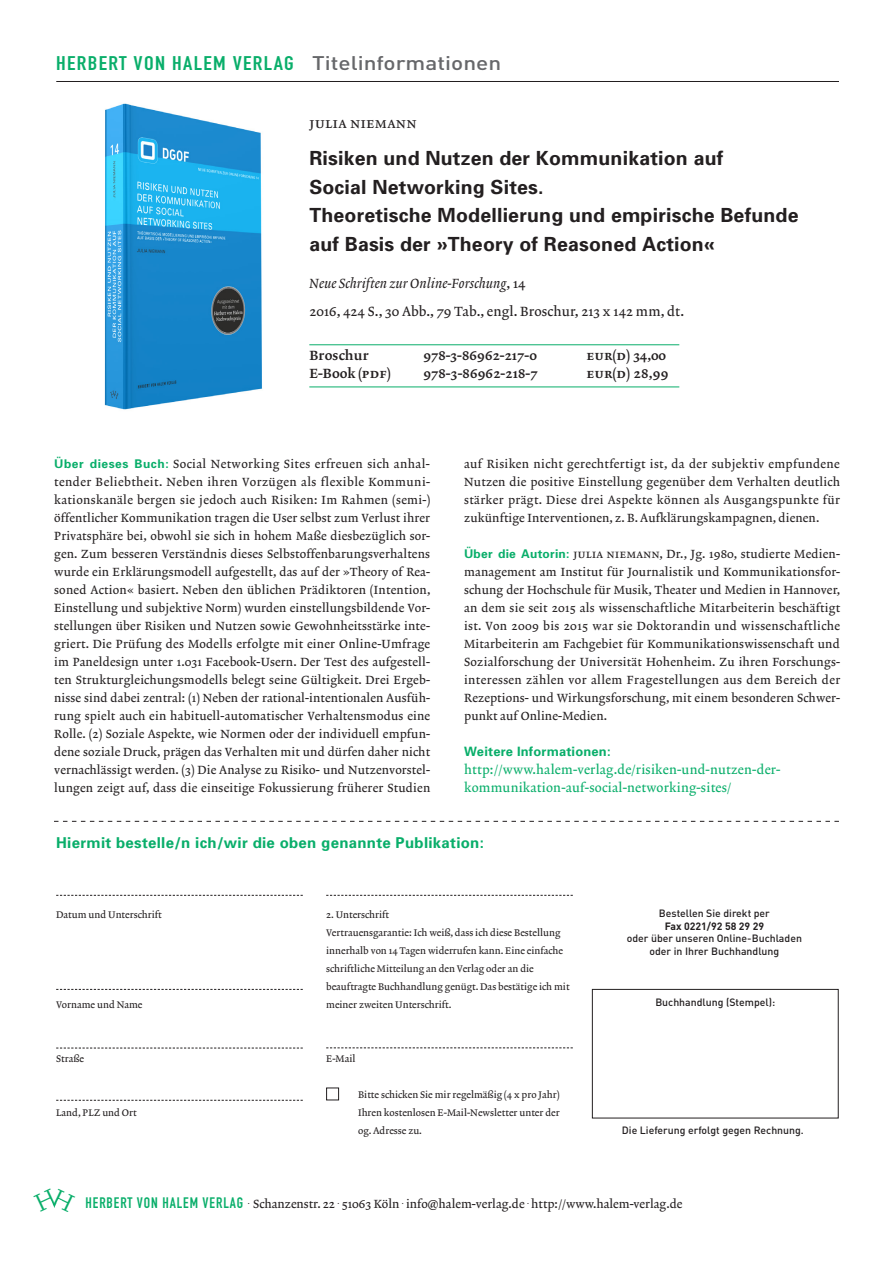
<style>
.page{position:relative;width:893px;height:1263px;background:#fff}
.page>*{position:absolute;margin:0;border:0;box-sizing:border-box;transform-origin:0 0}
.t1{font:700 19.5px/28.5px "Univers";letter-spacing:.01em;color:#231f20}
.t2{font:19.5px "DIN Engschrift";letter-spacing:.06em;color:#09ae6a;scale:1.16 1}
.t3{font:700 15px "Univers";letter-spacing:.02em;color:#09ae6a}
.t4{font:15px "Lexicon No 2 Roman A";letter-spacing:.04em;color:#231f20}
.t5{font:13.5px "Lexicon No 2 Roman C";letter-spacing:.015em;color:#231f20}
.t6{font:13.5px "Lexicon No 2 Roman A";letter-spacing:.01em;color:#231f20}
.t7{font:13.5px "Lexicon No 2 Italic A";letter-spacing:.01em;color:#231f20}
.t8{font:12.9px/18px "Lexicon No 2 Roman A";letter-spacing:.015em;color:#09ae6a}
.t9{font:700 12.9px "Univers";letter-spacing:.015em;color:#09ae6a}
.t10{font:12px/18px "Lexicon No 2 Roman A";letter-spacing:.01em;color:#231f20;text-align:justify}
.t11{font:500 10.5px/12.6px "DIN";color:#231f20;text-align:center}
.t12{font:700 10.5px "DIN";color:#231f20}
.t13{font:9.75px/18px "Lexicon No 2 Roman A";color:#231f20}
.s1{font-family:"DIN";font-weight:500;color:#66676a}
.s2{font-family:"Lexicon No 2 Roman A"}
.s3{font-family:"Univers";font-weight:700;color:#09ae6a}
.s4{font-family:"DIN Engschrift";font-size:15px;color:#09ae6a}
</style>
<div class="page">
<svg style="left:56px;top:895px;width:247px;height:1px"></svg>
<svg style="left:326px;top:895px;width:247px;height:1px"></svg>
<svg style="left:56px;top:989px;width:247px;height:1px"></svg>
<svg style="left:56px;top:1100px;width:247px;height:1px"></svg>
<svg style="left:56px;top:1048px;width:247px;height:1px"></svg>
<svg style="left:326px;top:1047px;width:247px;height:1px"></svg>
<div style="left:592px;top:989px;width:247px;height:129px;border:1px solid #231f20"></div>
<div style="left:326px;top:1087px;width:13px;height:13px;border:1px solid #231f20"></div>
<hr style="left:56px;top:81px;width:783px;height:1px;background:#231f20">
<svg style="left:54px;top:821px;width:785px;height:1px"></svg>
<img style="left:104px;top:103px;width:374px;height:307px">
<hr style="left:309px;top:344px;width:370px;height:1px;background:#09ae6a">
<hr style="left:309px;top:387px;width:370px;height:1px;background:#09ae6a">
<h1 class="t2" style="left:56px;top:52px;width:385px">HERBERT VON HALEM VERLAG <span class="s1">Titelinformationen</span></h1>
<p class="t4" style="left:309px;top:115px;width:98px">Julia Niemann</p>
<h1 class="t1" style="left:309px;top:144px;width:491px">Risiken und Nutzen der Kommunikation auf<br>Social Networking Sites.<br>Theoretische Modellierung und empirische Befunde auf Basis der »Theory of Reasoned Action«</h1>
<p class="t7" style="left:309px;top:275px;width:218px">Neue Schriften zur Online-Forschung<span class="s2">, 14</span></p>
<p class="t6" style="left:309px;top:304px;width:376px">2016, 424 S., 30 Abb., 79 Tab., engl. Broschur, 213 x 142 mm, dt.</p>
<p class="t5" style="left:309px;top:347px;width:61px">Broschur</p>
<p class="t5" style="left:423px;top:347px;width:115px">978-3-86962-217-0</p>
<p class="t5" style="left:587px;top:347px;width:81px">EUR(D) 34,00</p>
<p class="t5" style="left:309px;top:365px;width:83px">E-Book (PDF)</p>
<p class="t5" style="left:423px;top:365px;width:116px">978-3-86962-218-7</p>
<p class="t5" style="left:587px;top:365px;width:83px">EUR(D) 28,99</p>
<p class="t10" style="left:54px;top:455px;width:378px"><span class="s3">Über dieses Buch:</span> Social Networking Sites erfreuen sich anhal&shy;tender Beliebtheit. Neben ihren Vorzügen als flexible Kommuni&shy;kationskanäle bergen sie jedoch auch Risiken: Im Rahmen (semi-) öffentlicher Kommunikation tragen die User selbst zum Verlust ihrer Privatsphäre bei, obwohl sie sich in hohem Maße diesbezüglich sor&shy;gen. Zum besseren Verständnis dieses Selbstoffenbarungsverhaltens wurde ein Erklärungsmodell aufgestellt, das auf der »Theory of Rea&shy;soned Action« basiert. Neben den üblichen Prädiktoren (Intention, Einstellung und subjektive Norm) wurden einstellungsbildende Vor&shy;stellungen über Risiken und Nutzen sowie Gewohnheitsstärke inte&shy;griert. Die Prüfung des Modells erfolgte mit einer Online-Umfrage im Paneldesign unter 1.031 Facebook-Usern. Der Test des aufgestell&shy;ten Strukturgleichungsmodells belegt seine Gültigkeit. Drei Ergeb&shy;nisse sind dabei zentral: (1) Neben der rational-intentionalen Ausfüh&shy;rung spielt auch ein habituell-automatischer Verhaltensmodus eine Rolle. (2) Soziale Aspekte, wie Normen oder der individuell empfun&shy;dene soziale Druck, prägen das Verhalten mit und dürfen daher nicht vernachlässigt werden. (3) Die Analyse zu Risiko- und Nutzenvorstel&shy;lungen zeigt auf, dass die einseitige Fokussierung früherer Studien</p>
<p class="t10" style="left:464px;top:455px;width:377px">auf Risiken nicht gerechtfertigt ist, da der subjektiv empfundene Nutzen die positive Einstellung gegenüber dem Verhalten deutlich stärker prägt. Diese drei Aspekte können als Ausgangspunkte für zukünftige Interventionen, z. B. Aufklärungskampagnen, dienen.</p>
<p class="t10" style="left:464px;top:545px;width:378px"><span class="s3">Über die Autorin:</span> Julia Niemann, Dr., Jg. 1980, studierte Medien&shy;management am Institut für Journalistik und Kommunikationsfor&shy;schung der Hochschule für Musik, Theater und Medien in Hannover, an dem sie seit 2015 als wissenschaftliche Mitarbeiterin beschäftigt ist. Von 2009 bis 2015 war sie Doktorandin und wissenschaftliche Mitarbeiterin am Fachgebiet für Kommunikationswissenschaft und Sozialforschung der Universität Hohenheim. Zu ihren Forschungs&shy;interessen zählen vor allem Fragestellungen aus dem Bereich der Rezeptions- und Wirkungsforschung, mit einem besonderen Schwer&shy;punkt auf Online-Medien.</p>
<p class="t9" style="left:464px;top:743px;width:148px">Weitere Informationen:</p>
<p class="t8" style="left:464px;top:761px;width:318px">http://www.halem-verlag.de/risiken-und-nutzen-der&shy;kommunikation-auf-social-networking-sites/</p>
<p class="t3" style="left:56px;top:832px;width:429px">Hiermit bestelle/n ich/wir die oben genannte Publikation:</p>
<p class="t13" style="left:56px;top:906px;width:107px">Datum und Unterschrift</p>
<p class="t13" style="left:326px;top:906px;width:245px">2. Unterschrift<br>Vertrauensgarantie: Ich weiß, dass ich diese Bestellung innerhalb von 14 Tagen widerrufen kann. Eine einfache schriftliche Mitteilung an den Verlag oder an die beauftragte Buchhandlung genügt. Das bestätige ich mit</p>
<p class="t13" style="left:56px;top:996px;width:88px">Vorname und Name</p>
<p class="t13" style="left:326px;top:996px;width:127px">meiner zweiten Unterschrift.</p>
<p class="t13" style="left:56px;top:1050px;width:29px">Straße</p>
<p class="t13" style="left:326px;top:1050px;width:31px">E-Mail</p>
<p class="t13" style="left:56px;top:1104px;width:82px">Land, PLZ und Ort</p>
<p class="t13" style="left:358px;top:1086px;width:203px;text-align:justify">Bitte schicken Sie mir regelmäßig (4 x pro Jahr)<br>Ihren kostenlosen E-Mail-Newsletter unter der og. Adresse zu.</p>
<p class="t11" style="left:659px;top:907px;width:112px">Bestellen Sie direkt per</p>
<p class="t12" style="left:665px;top:919px;width:101px">Fax 0221/92 58 29 29</p>
<p class="t11" style="left:627px;top:932px;width:177px">oder über unseren Online-Buchladen oder in Ihrer Buchhandlung</p>
<p class="t11" style="left:655px;top:996px;width:121px">Buchhandlung (Stempel):</p>
<p class="t11" style="left:622px;top:1123px;width:183px">Die Lieferung erfolgt gegen Rechnung.</p>
<p class="t10" style="left:86px;top:1195px;width:598px"><span class="s4">HERBERT VON HALEM VERLAG</span> <sup>.</sup> Schanzenstr. 22 <sup>.</sup> 51063 Köln <sup>.</sup> info@halem-verlag.de <sup>.</sup> http://www.halem-verlag.de</p>
</div>
